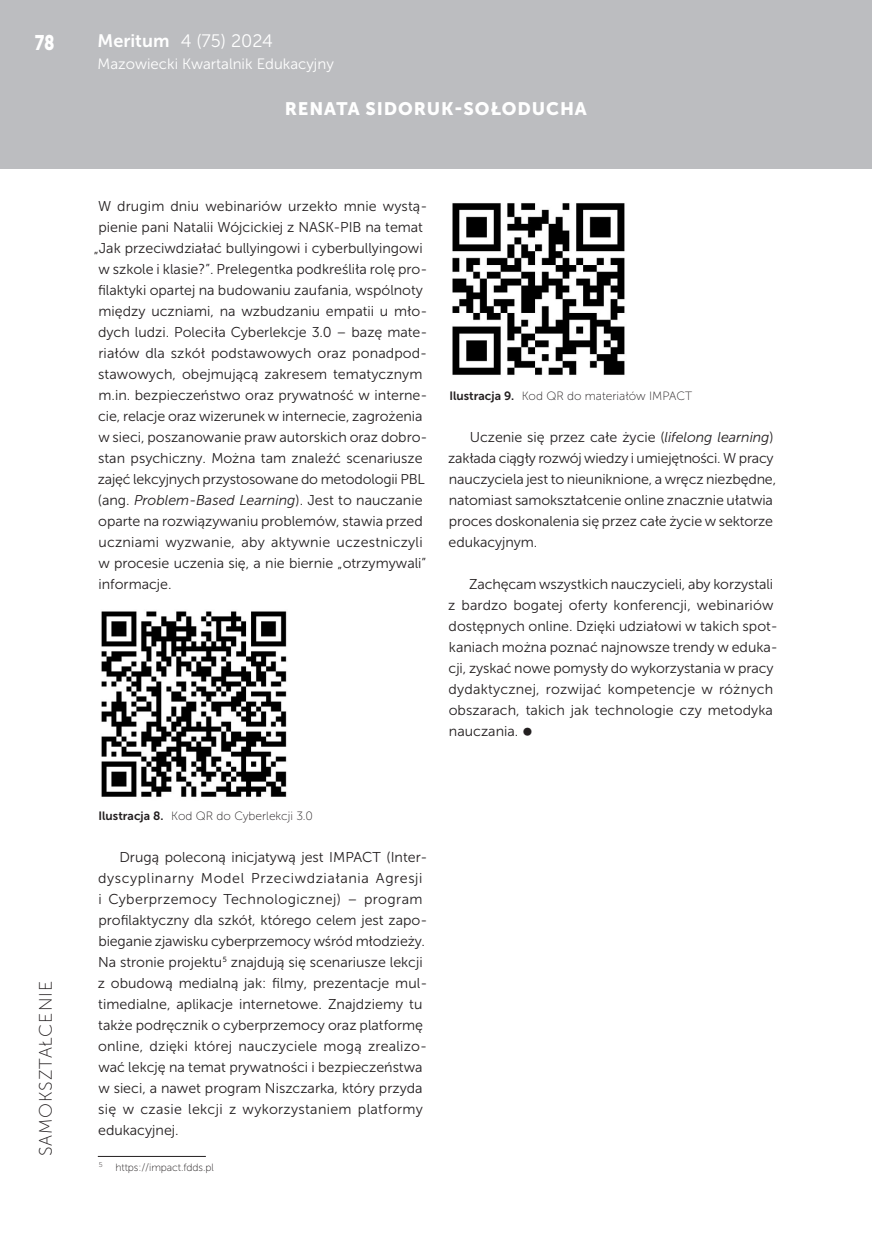
<style>
.page{position:relative;width:872px;height:1234px;background:#fff}
.page>*{position:absolute;margin:0;border:0;box-sizing:border-box;transform-origin:0 0}
.t1{font:21px "Museo Sans 900";color:#fff;scale:.8 1}
.t2{font:18px "Museo Sans 900";letter-spacing:.05em;color:#fff}
.t3{font:18px "Museo Sans 300";color:#fff}
.t4{font:18px "Museo Sans 100";letter-spacing:.05em;color:#231f20}
.t5{font:15px "Museo Sans 300";color:#fff}
.t6{font:14.25px/21px "Museo Sans 300";color:#231f20}
.t7{font:12px "Museo Sans 100";color:#231f20}
.t8{font:10.5px "Museo Sans 100";letter-spacing:-.01em;color:#231f20}
.s1{font-family:"Museo Sans 700"}
.s2{font-style:italic}
.s3{font-family:"Museo Sans 700";font-size:21px}
.s4{font-size:12px}
</style>
<div class="page">
<div style="left:0;top:0;width:872px;height:169px;background:#bcbdc0"></div>
<img style="left:101px;top:611px;width:186px;height:186px">
<hr style="left:98px;top:1155px;width:108px;height:1px;background:#231f20">
<img style="left:452px;top:203px;width:173px;height:172px">
<h1 class="t1" style="left:35px;top:30px;width:26px">78</h1>
<p class="t3" style="left:98px;top:31px;width:177px"><span class="s1">Meritum</span> 4 (75) 2024</p>
<p class="t5" style="left:98px;top:56px;width:238px">Mazowiecki Kwartalnik Edukacyjny</p>
<p class="t2" style="left:285px;top:99px;width:303px">RENATA SIDORUK-SOŁODUCHA</p>
<p class="t4" style="left:36px;top:1156px;width:177px;rotate:-90deg">SAMOKSZTAŁCENIE</p>
<p class="t6" style="left:98px;top:195px;width:331px">W drugim dniu webinariów urzekło mnie wystą-</p>
<p class="t6" style="left:98px;top:216px;width:326px">pienie pani Natalii Wójcickiej z NASK-PIB na temat</p>
<p class="t6" style="left:94px;top:237px;width:330px">„Jak przeciwdziałać bullyingowi i cyberbullyingowi</p>
<p class="t6" style="left:98px;top:258px;width:331px">w szkole i klasie?”. Prelegentka podkreśliła rolę pro-</p>
<p class="t6" style="left:98px;top:279px;width:326px">filaktyki opartej na budowaniu zaufania, wspólnoty</p>
<p class="t6" style="left:98px;top:300px;width:330px">między uczniami, na wzbudzaniu empatii u mło-</p>
<p class="t6" style="left:98px;top:321px;width:331px">dych ludzi. Poleciła Cyberlekcje 3.0 – bazę mate-</p>
<p class="t6" style="left:98px;top:342px;width:330px">riałów dla szkół podstawowych oraz ponadpod-</p>
<p class="t6" style="left:98px;top:363px;width:326px">stawowych, obejmującą zakresem tematycznym</p>
<p class="t6" style="left:98px;top:384px;width:330px">m.in. bezpieczeństwo oraz prywatność w interne-</p>
<p class="t6" style="left:98px;top:405px;width:326px">cie, relacje oraz wizerunek w internecie, zagrożenia</p>
<p class="t6" style="left:98px;top:426px;width:331px">w sieci, poszanowanie praw autorskich oraz dobro-</p>
<p class="t6" style="left:98px;top:447px;width:326px">stan psychiczny. Można tam znaleźć scenariusze</p>
<p class="t6" style="left:98px;top:468px;width:329px">zajęć lekcyjnych przystosowane do metodologii PBL</p>
<p class="t6" style="left:98px;top:489px;width:326px">(ang. <span class="s2">Problem-Based Learning</span>). Jest to nauczanie</p>
<p class="t6" style="left:98px;top:510px;width:326px">oparte na rozwiązywaniu problemów, stawia przed</p>
<p class="t6" style="left:98px;top:531px;width:326px">uczniami wyzwanie, aby aktywnie uczestniczyli</p>
<p class="t6" style="left:98px;top:552px;width:329px">w procesie uczenia się, a nie biernie „otrzymywali”</p>
<p class="t6" style="left:98px;top:573px;width:75px">informacje.</p>
<p class="t7" style="left:449px;top:389px;width:244px"><span class="s1">Ilustracja 9.</span> Kod QR do materiałów IMPACT</p>
<p class="t6" style="left:448px;top:426px;width:329px;text-indent:22px">Uczenie się przez całe życie (<span class="s2">lifelong learning</span>) zakłada ciągły rozwój wiedzy i umiejętności. W pracy nauczyciela jest to nieuniknione, a wręcz niezbędne, natomiast samokształcenie online znacznie ułatwia proces doskonalenia się przez całe życie w sektorze edukacyjnym.</p>
<p class="t6" style="left:448px;top:573px;width:331px;text-indent:21px">Zachęcam wszystkich nauczycieli, aby korzystali z bardzo bogatej oferty konferencji, webinariów dostępnych online. Dzięki udziałowi w takich spot&shy;kaniach można poznać najnowsze trendy w eduka&shy;cji, zyskać nowe pomysły do wykorzystania w pracy dydaktycznej, rozwijać kompetencje w różnych obszarach, takich jak technologie czy metodyka nauczania. <span class="s3">∞</span></p>
<p class="t7" style="left:98px;top:809px;width:216px"><span class="s1">Ilustracja 8.</span> Kod QR do Cyberlekcji 3.0</p>
<p class="t6" style="left:98px;top:846px;width:331px;text-indent:22px">Drugą poleconą inicjatywą jest IMPACT (Inter&shy;dyscyplinarny Model Przeciwdziałania Agresji i Cyberprzemocy Technologicznej) – program profilaktyczny dla szkół, którego celem jest zapo&shy;bieganie zjawisku cyberprzemocy wśród młodzieży.<br>Na stronie projektu<span class="s4">5</span> znajdują się scenariusze lekcji z obudową medialną jak: filmy, prezentacje mul&shy;timedialne, aplikacje internetowe. Znajdziemy tu także podręcznik o cyberprzemocy oraz platformę online, dzięki której nauczyciele mogą zrealizo&shy;wać lekcję na temat prywatności i bezpieczeństwa w sieci, a nawet program Niszczarka, który przyda się w czasie lekcji z wykorzystaniem platformy edukacyjnej.</p>
<p class="t8" style="left:99px;top:1161px;width:116px"><sup>5</sup> https://impact.fdds.pl</p>
</div>
